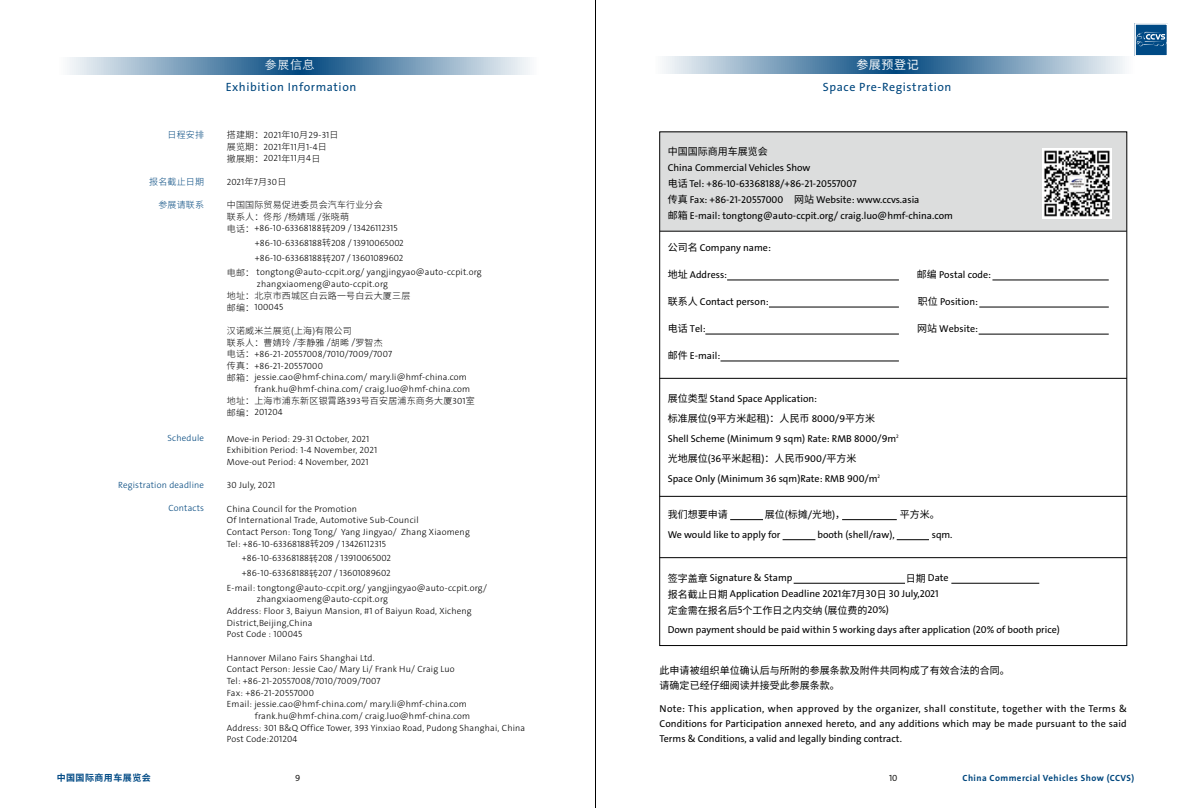
<style>
.page{position:relative;width:1191px;height:808px;background:#fff}
.page>*{position:absolute;margin:0;border:0;box-sizing:border-box;transform-origin:0 0}
.t1{font:12px "The Sans LP5 Plain";letter-spacing:.05em;color:#00477e}
.t2{font:12px "Source Han Sans CN";letter-spacing:.05em;color:#fff}
.t3{font:300 12px "ST Heiti SC";color:#fff}
.t4{font:10px/16px "The Sans LP5 Plain";color:#000}
.t5{font:10px/15.5px "Source Han Sans CN";color:#000}
.t6{font:9px/11.7px "The Sans LP3 Lig";letter-spacing:.02em;color:#000}
.t7{font:9px/14.9px "The Sans LP3 Lig";color:#000}
.t8{font:300 9px/11.7px "Source Han Sans CN";letter-spacing:.02em;color:#000}
.t9{font:9px "The Sans LP3 Lig";letter-spacing:.02em;color:#00477e}
.t10{font:9px "The Sans LP7 Bld";letter-spacing:.05em;color:#00477e}
.t11{font:300 9px "Source Han Sans CN";letter-spacing:.02em;color:#00477e}
.t12{font:700 9px "Source Han Sans CN";letter-spacing:.05em;color:#004a85}
.t13{font:9px "The Sans LP5 Plain";color:#1f1e1d}
.s1{font-family:"Source Han Sans CN";font-weight:300}
.s2{font-family:"The Sans LP3 Lig";font-weight:400}
.s3{font-family:"Source Han Sans CN"}
.s4{font-family:"The Sans LP5 Plain"}
</style>
<div class="page">
<div style="left:1134px;top:23px;width:33px;height:33px;background:#004a85"></div>
<div style="left:1134px;top:23px;width:34px;height:34px;border:2px solid #fff"></div>
<svg style="left:1136px;top:32px;width:30px;height:14px"></svg>
<hr style="left:595px;top:0;width:1px;height:808px;background:#000">
<div style="left:660px;top:132px;width:466px;height:99px;background:#dcdddd"></div>
<hr style="left:660px;top:231px;width:466px;height:1px;background:#000">
<hr style="left:659px;top:378px;width:467px;height:1px;background:#000">
<hr style="left:720px;top:361px;width:179px;height:1px;background:#000">
<hr style="left:730px;top:519px;width:33px;height:1px;background:#000">
<hr style="left:782px;top:539px;width:33px;height:1px;background:#000">
<hr style="left:793px;top:583px;width:112px;height:1px;background:#000">
<hr style="left:951px;top:583px;width:88px;height:1px;background:#000">
<hr style="left:896px;top:539px;width:33px;height:1px;background:#000">
<hr style="left:842px;top:519px;width:54px;height:1px;background:#000">
<hr style="left:978px;top:334px;width:130px;height:1px;background:#000">
<hr style="left:705px;top:334px;width:194px;height:1px;background:#000">
<hr style="left:769px;top:307px;width:130px;height:1px;background:#000">
<hr style="left:979px;top:307px;width:129px;height:1px;background:#000">
<hr style="left:727px;top:280px;width:172px;height:1px;background:#000">
<hr style="left:992px;top:280px;width:116px;height:1px;background:#000">
<hr style="left:659px;top:496px;width:467px;height:1px;background:#000">
<hr style="left:659px;top:557px;width:467px;height:1px;background:#000">
<svg style="left:69px;top:57px;width:461px;height:17px;background:#7a9ebb"></svg>
<svg style="left:664px;top:57px;width:461px;height:17px;background:#7a9ebb"></svg>
<img style="left:1042px;top:148px;width:69px;height:70px">
<p class="t11" style="left:168px;top:130px;width:38px">日程安排</p>
<p class="t11" style="left:149px;top:177px;width:56px">报名截止日期</p>
<p class="t11" style="left:158px;top:200px;width:47px">参展请联系</p>
<p class="t9" style="left:168px;top:433px;width:38px">Schedule</p>
<p class="t9" style="left:118px;top:479px;width:87px">Registration deadline</p>
<p class="t9" style="left:168px;top:503px;width:37px">Contacts</p>
<h1 class="t3" style="left:265px;top:54px;width:51px">参展信息</h1>
<h1 class="t1" style="left:226px;top:79px;width:132px">Exhibition Information</h1>
<p class="t6" style="left:227px;top:129px;width:113px"><span class="s1">搭建期：</span>2021<span class="s1">年</span>10<span class="s1">月</span>29-31<span class="s1">日展览期：</span>2021<span class="s1">年</span>11<span class="s1">月</span>1-4<span class="s1">日</span></p>
<p class="t8" style="left:227px;top:153px;width:95px">撤展期：<span class="s2">2021</span>年<span class="s2">11</span>月<span class="s2">4</span>日</p>
<p class="t6" style="left:227px;top:176px;width:61px">2021<span class="s1">年</span>7<span class="s1">月</span>30<span class="s1">日</span></p>
<p class="t8" style="left:227px;top:199px;width:157px">中国国际贸易促进委员会汽车行业分会联系人：佟彤 <span class="s2">/</span>杨婧瑶 <span class="s2">/</span>张晓萌</p>
<p class="t7" style="left:255px;top:221px;width:151px;text-indent:-28px"><span class="s1">电话：</span>+86-10-63368188<span class="s1">转</span>209 / 13426112315 +86-10-63368188<span class="s1">转</span>208 / 13910065002 +86-10-63368188<span class="s1">转</span>207 / 13601089602</p>
<p class="t6" style="left:257px;top:266px;width:226px;text-indent:-30px"><span class="s1">电邮：</span> tongtong@auto-ccpit.org/ yangjingyao@auto-ccpit.org zhangxiaomeng@auto-ccpit.org</p>
<p class="t8" style="left:227px;top:290px;width:185px">地址：北京市西城区白云路一号白云大厦三层</p>
<p class="t6" style="left:227px;top:301px;width:58px"><span class="s1">邮编：</span>100045</p>
<p class="t8" style="left:227px;top:325px;width:157px">汉诺威米兰展览<span class="s2">(</span>上海<span class="s2">)</span>有限公司<br>联系人：曹婧玲 <span class="s2">/</span>李静雅 <span class="s2">/</span>胡晞 <span class="s2">/</span>罗智杰</p>
<p class="t6" style="left:227px;top:348px;width:167px"><span class="s1">电话：</span>+86-21-20557008/7010/7009/7007</p>
<p class="t6" style="left:227px;top:360px;width:98px"><span class="s1">传真：</span>+86-21-20557000</p>
<p class="t6" style="left:227px;top:371px;width:242px"><span class="s1">邮箱：</span>jessie.cao@hmf-china.com/ mary.li@hmf-china.com</p>
<p class="t6" style="left:255px;top:383px;width:217px">frank.hu@hmf-china.com/ craig.luo@hmf-china.com</p>
<p class="t8" style="left:227px;top:395px;width:249px">地址：上海市浦东新区银霄路<span class="s2">393</span>号百安居浦东商务大厦<span class="s2">301</span>室</p>
<p class="t6" style="left:227px;top:406px;width:57px"><span class="s1">邮编：</span>201204</p>
<p class="t6" style="left:227px;top:433px;width:152px">Move-in Period: 29-31 October, 2021<br>Exhibition Period: 1-4 November, 2021<br>Move-out Period: 4 November, 2021</p>
<p class="t6" style="left:227px;top:479px;width:50px">30 July, 2021</p>
<p class="t6" style="left:227px;top:503px;width:244px">China Council for the Promotion<br>Of International Trade, Automotive Sub-Council<br>Contact Person: Tong Tong/ Yang Jingyao/ Zhang Xiaomeng Tel: +86-10-63368188<span class="s1">转</span>209 / 13426112315</p>
<p class="t7" style="left:242px;top:551px;width:151px;line-height:15.2px">+86-10-63368188<span class="s1">转</span>208 / 13910065002 +86-10-63368188<span class="s1">转</span>207 / 13601089602</p>
<p class="t6" style="left:227px;top:582px;width:261px">E-mail: tongtong@auto-ccpit.org/ yangjingyao@auto-ccpit.org/</p>
<p class="t6" style="left:257px;top:593px;width:133px">zhangxiaomeng@auto-ccpit.org</p>
<p class="t6" style="left:227px;top:605px;width:246px">Address: Floor 3, Baiyun Mansion, #1 of Baiyun Road, Xicheng</p>
<p class="t6" style="left:227px;top:617px;width:87px">District,Beijing,China</p>
<p class="t6" style="left:227px;top:628px;width:77px">Post Code : 100045</p>
<p class="t6" style="left:227px;top:652px;width:149px">Hannover Milano Fairs Shanghai Ltd.</p>
<p class="t6" style="left:227px;top:663px;width:229px">Contact Person: Jessie Cao/ Mary Li/ Frank Hu/ Craig Luo</p>
<p class="t6" style="left:227px;top:675px;width:155px">Tel: +86-21-20557008/7010/7009/7007</p>
<p class="t6" style="left:227px;top:687px;width:89px">Fax: +86-21-20557000</p>
<p class="t6" style="left:227px;top:698px;width:242px">Email: jessie.cao@hmf-china.com/ mary.li@hmf-china.com</p>
<p class="t6" style="left:255px;top:710px;width:217px">frank.hu@hmf-china.com/ craig.luo@hmf-china.com</p>
<p class="t6" style="left:227px;top:722px;width:300px">Address: 301 B&amp;Q Office Tower, 393 Yinxiao Road, Pudong Shanghai, China</p>
<p class="t6" style="left:227px;top:733px;width:72px">Post Code:201204</p>
<h1 class="t2" style="left:856px;top:58px;width:64px">参展预登记</h1>
<h1 class="t1" style="left:822px;top:79px;width:130px">Space Pre-Registration</h1>
<p class="t5" style="left:667px;top:144px;width:101px">中国国际商用车展览会</p>
<p class="t4" style="left:667px;top:159px;width:287px">China Commercial Vehicles Show<br><span class="s3">电话</span> Tel: +86-10-63368188/+86-21-20557007<br><span class="s3">传真</span> Fax: +86-21-20557000 <span class="s3">网站</span> Website: www.ccvs.asia<br><span class="s3">邮箱</span> E-mail: tongtong@auto-ccpit.org/ craig.luo@hmf-china.com</p>
<p class="t4" style="left:667px;top:239px;width:105px"><span class="s3">公司名</span> Company name:</p>
<p class="t4" style="left:667px;top:266px;width:61px"><span class="s3">地址</span> Address:</p>
<p class="t4" style="left:917px;top:266px;width:76px"><span class="s3">邮编</span> Postal code:</p>
<p class="t4" style="left:667px;top:293px;width:102px"><span class="s3">联系人</span> Contact person:</p>
<p class="t4" style="left:918px;top:293px;width:62px"><span class="s3">职位</span> Position:</p>
<p class="t4" style="left:667px;top:320px;width:39px"><span class="s3">电话</span> Tel:</p>
<p class="t4" style="left:917px;top:320px;width:62px"><span class="s3">网站</span> Website:</p>
<p class="t4" style="left:667px;top:347px;width:54px"><span class="s3">邮件</span> E-mail:</p>
<p class="t4" style="left:667px;top:390px;width:151px"><span class="s3">展位类型</span> Stand Space Application:</p>
<p class="t5" style="left:667px;top:411px;width:209px">标准展位<span class="s4">(9</span>平方米起租<span class="s4">)</span>：人民币 <span class="s4">8000/9</span>平方米</p>
<p class="t4" style="left:667px;top:430px;width:233px">Shell Scheme (Minimum 9 sqm) Rate: RMB 8000/9m<sup>2</sup></p>
<p class="t5" style="left:667px;top:451px;width:190px">光地展位<span class="s4">(36</span>平米起租<span class="s4">)</span>：人民币<span class="s4">900/</span>平方米</p>
<p class="t4" style="left:667px;top:470px;width:214px">Space Only (Minimum 36 sqm)Rate: RMB 900/m<sup>2</sup></p>
<p class="t5" style="left:667px;top:507px;width:61px">我们想要申请</p>
<p class="t5" style="left:765px;top:507px;width:82px">展位<span class="s4">(</span>标摊<span class="s4">/</span>光地<span class="s4">)</span>，</p>
<p class="t5" style="left:899px;top:507px;width:41px">平方米。</p>
<p class="t4" style="left:667px;top:526px;width:114px">We would like to apply for</p>
<p class="t4" style="left:817px;top:526px;width:79px">booth (shell/raw),</p>
<p class="t4" style="left:931px;top:526px;width:22px">sqm.</p>
<p class="t4" style="left:667px;top:570px;width:126px"><span class="s3">签字盖章</span> Signature &amp; Stamp</p>
<p class="t4" style="left:667px;top:570px;width:282px;text-indent:238px"><span class="s3">日期</span> Date<span class="s3">报名截止日期</span> Application Deadline 2021<span class="s3">年</span>7<span class="s3">月</span>30<span class="s3">日</span> 30 July,2021</p>
<p class="t5" style="left:667px;top:602px;width:223px">定金需在报名后<span class="s4">5</span>个工作日之内交纳 <span class="s4">(</span>展位费的<span class="s4">20%)</span></p>
<p class="t4" style="left:667px;top:622px;width:394px">Down payment should be paid within 5 working days after application (20% of booth price)</p>
<p class="t5" style="left:659px;top:662px;width:351px">此申请被组织单位确认后与所附的参展条款及附件共同构成了有效合法的合同。请确定已经仔细阅读并接受此参展条款。</p>
<p class="t4" style="left:659px;top:701px;width:469px;line-height:15px;text-align:justify">Note: This application, when approved by the organizer, shall constitute, together with the Terms &amp; Conditions for Participation annexed hereto, and any additions which may be made pursuant to the said Terms &amp; Conditions, a valid and legally binding contract.</p>
<p class="t12" style="left:57px;top:773px;width:96px">中国国际商用车展览会</p>
<p class="t13" style="left:295px;top:772px;width:7px">9</p>
<p class="t13" style="left:889px;top:772px;width:10px">10</p>
<p class="t10" style="left:962px;top:772px;width:173px">China Commercial Vehicles Show (CCVS)</p>
</div>
